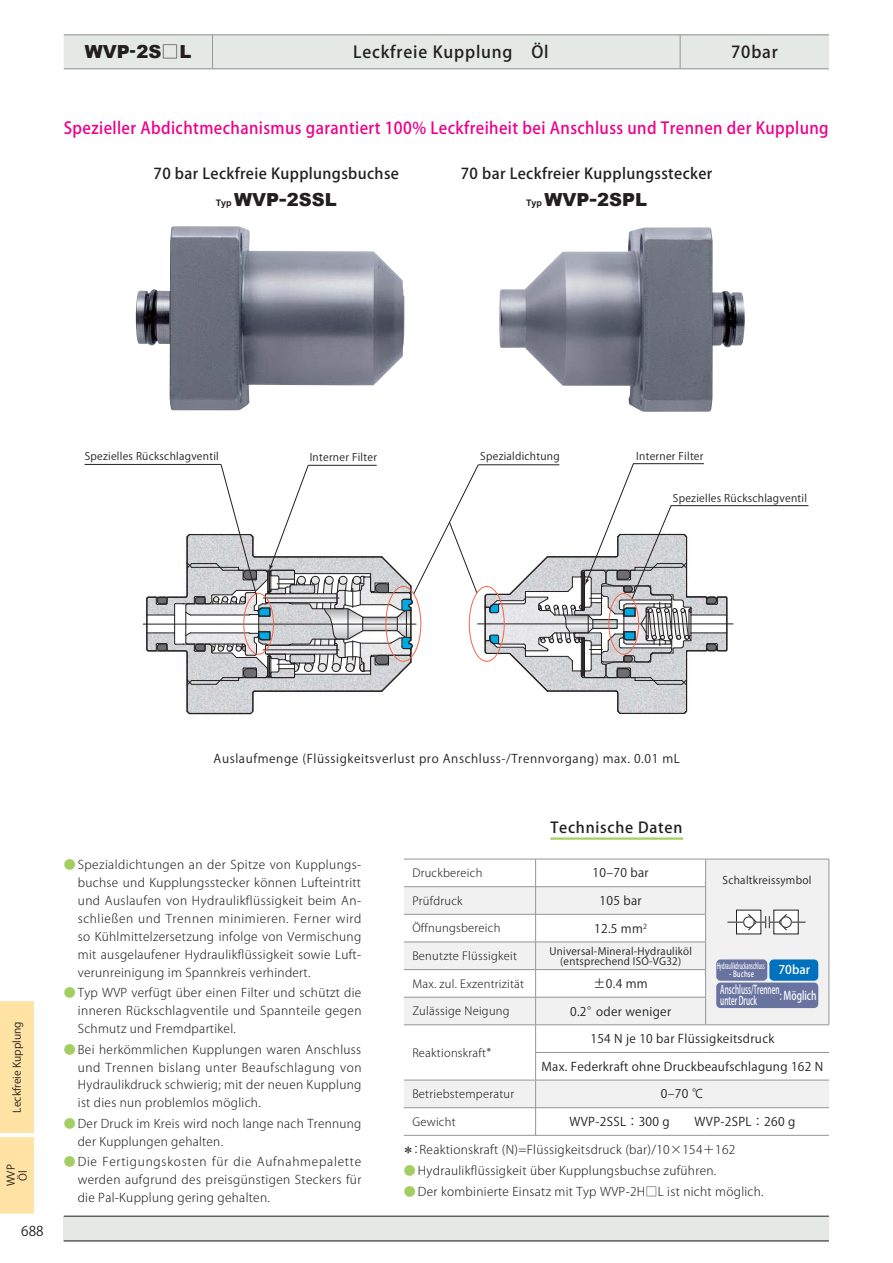
<style>
.page{position:relative;width:893px;height:1263px;background:#fff}
.page>*{position:absolute;margin:0;border:0;box-sizing:border-box;transform-origin:0 0}
.t1{font:900 18px "Arial";color:#231f20}
.t2{font:16.5px "Koz Go Pro Medium 90 msp RKSJ H";letter-spacing:.025em;color:#ec008c;scale:.95 1}
.t3{font:16.5px "Koz Go Pro Medium 90 msp RKSJ H";letter-spacing:.05em;color:#231f20}
.t4{font:15px "Koz Go Pro Medium 90 msp RKSJ H";letter-spacing:.025em;color:#231f20}
.t5{font:15px "Koz Go Pro Medium 90 msp RKSJ H";letter-spacing:.05em;color:#231f20}
.t6{font:13.5px "Koz Go Pro Regular 90 msp RKSJ H";color:#231f20}
.t7{font:12px/18px "Koz Go Pro Light 90 msp RKSJ H";letter-spacing:.025em;color:#231f20;text-align:justify}
.t8{font:12px "Koz Go Pro Regular 90 msp RKSJ H";letter-spacing:.025em;color:#231f20}
.t9{font:12px "Koz Go Pro Regular 90 msp RKSJ H";letter-spacing:.05em;color:#231f20}
.t10{font:12px/11.2px "Koz Go Pro Medium 90 msp RKSJ H";color:#fff;scale:.57 1}
.t11{font:12px "Koz Go Pro Medium 90 msp RKSJ H";color:#fff;scale:.65 1}
.t12{font:12px "Koz Go Pro Medium 90 msp RKSJ H";color:#fff}
.t13{font:11.25px "Koz Go Pro Light 90 msp RKSJ H";letter-spacing:.025em;color:#231f20}
.t14{font:10.5px/12px "Koz Go Pro Regular 90 msp RKSJ H";letter-spacing:.025em;color:#231f20;text-align:center}
.t15{font:10.5px "Koz Go Pro Regular 90 msp RKSJ H";color:#231f20}
.t16{font:10.2px/10.2px "Koz Go Pro Regular 90 msp RKSJ H";letter-spacing:.025em;color:#231f20;text-align:center}
.t17{font:8.4px "Koz Go Pro Medium 90 msp RKSJ H";letter-spacing:.025em;color:#fff;scale:.48 1}
.t18{font:8.4px "Koz Go Pro Medium 90 msp RKSJ H";letter-spacing:.025em;color:#fff;scale:.75 1}
.s1{font-size:17.25px}
.s2{font-family:"Koz Go Pro Extra Light 90 msp RKSJ H";font-weight:400;font-size:17.25px}
.s3{font-weight:700;font-size:9px}
.s4{font-family:"Koz Go Pro Regular 90 msp RKSJ H";color:#a3cf62}
</style>
<div class="page">
<div style="left:64px;top:1216px;width:765px;height:25px;background:#e4e9e6"></div>
<hr style="left:64px;top:1216px;width:765px;height:1px;background:#231f20">
<hr style="left:64px;top:1241px;width:765px;height:1px;background:#231f20">
<div style="left:64px;top:35px;width:765px;height:33px;background:#e4e9e6"></div>
<hr style="left:212px;top:35px;width:1px;height:33px;background:#939598">
<hr style="left:680px;top:35px;width:1px;height:33px;background:#939598">
<hr style="left:64px;top:34px;width:765px;height:1px;background:#939598">
<hr style="left:64px;top:68px;width:765px;height:1px;background:#939598">
<div style="left:0;top:1001px;width:34px;height:213px;background:#ffe3a5"></div>
<hr style="left:143px;top:624px;width:273px;height:1px;background:#231f20">
<img style="left:136px;top:226px;width:268px;height:184px">
<img style="left:499px;top:227px;width:246px;height:185px">
<svg style="left:146px;top:463px;width:663px;height:252px"></svg>
<hr style="left:478px;top:465px;width:81px;height:1px;background:#231f20">
<hr style="left:85px;top:464px;width:136px;height:1px;background:#231f20">
<hr style="left:308px;top:465px;width:69px;height:1px;background:#231f20">
<hr style="left:550px;top:837px;width:133px;height:3px;background:#a3cf62">
<svg style="left:404px;top:860px;width:424px;height:247px"></svg>
<svg style="left:536px;top:887px;width:293px;height:220px;fill:#f1f1f2"></svg>
<hr style="left:404px;top:942px;width:132px;height:1px;background:#939598">
<hr style="left:404px;top:969px;width:132px;height:1px;background:#939598">
<hr style="left:404px;top:997px;width:132px;height:1px;background:#939598">
<hr style="left:404px;top:1025px;width:132px;height:1px;background:#939598">
<hr style="left:404px;top:859px;width:302px;height:1px;background:#939598">
<hr style="left:404px;top:886px;width:302px;height:1px;background:#939598">
<hr style="left:404px;top:914px;width:302px;height:1px;background:#939598">
<hr style="left:536px;top:942px;width:170px;height:1px;background:#939598">
<hr style="left:536px;top:969px;width:170px;height:1px;background:#939598">
<hr style="left:536px;top:997px;width:170px;height:1px;background:#939598">
<hr style="left:536px;top:1025px;width:170px;height:1px;background:#939598">
<hr style="left:706px;top:1025px;width:123px;height:1px;background:#939598">
<hr style="left:535px;top:1052px;width:171px;height:1px;background:#939598">
<hr style="left:706px;top:1052px;width:123px;height:1px;background:#939598">
<hr style="left:404px;top:1080px;width:302px;height:1px;background:#939598">
<hr style="left:706px;top:1080px;width:123px;height:1px;background:#939598">
<hr style="left:404px;top:1107px;width:302px;height:1px;background:#939598">
<hr style="left:706px;top:1107px;width:123px;height:1px;background:#939598">
<svg style="left:535px;top:859px;width:1px;height:276px"></svg>
<hr style="left:706px;top:859px;width:123px;height:1px;background:#939598">
<svg style="left:828px;top:859px;width:1px;height:166px"></svg>
<svg style="left:705px;top:859px;width:1px;height:166px"></svg>
<hr style="left:404px;top:1135px;width:302px;height:1px;background:#939598">
<hr style="left:706px;top:1135px;width:123px;height:1px;background:#939598">
<div style="left:774px;top:910px;width:24px;height:24px;background:#fff"></div>
<div style="left:736px;top:910px;width:25px;height:24px;background:#fff"></div>
<svg style="left:727px;top:913px;width:78px;height:18px"></svg>
<div style="left:769px;top:959px;width:49px;height:22px;background:#0071bc;border-radius:4px"></div>
<div style="left:716px;top:959px;width:51px;height:22px;background:#6973a0;border-radius:4px"></div>
<div style="left:716px;top:983px;width:102px;height:25px;background:#6973a0;border-radius:4px"></div>
<svg style="left:487px;top:1048px;width:4px;height:4px"></svg>
<h1 class="t1" style="left:85px;top:38px;width:108px">WVP<span class="s1">-</span>2S<span class="s2">□</span>L</h1>
<h2 class="t3" style="left:353px;top:46px;width:197px">Leckfreie Kupplung Öl</h2>
<h2 class="t3" style="left:731px;top:46px;width:66px">70bar　</h2>
<h2 class="t2" style="left:64px;top:121px;width:807px">Spezieller Abdichtmechanismus garantiert 100% Leckfreiheit bei Anschluss und Trennen der Kupplung</h2>
<p class="t4" style="left:154px;top:168px;width:247px">70 bar Leckfreie Kupplungsbuchse</p>
<h1 class="t1" style="left:216px;top:186px;width:122px"><span class="s3">Typ</span> WVP-2SSL</h1>
<p class="t4" style="left:461px;top:168px;width:253px">70 bar Leckfreier Kupplungsstecker</p>
<h1 class="t1" style="left:526px;top:186px;width:122px"><span class="s3">Typ</span> WVP-2SPL</h1>
<p class="t14" style="left:85px;top:452px;width:136px">Spezielles Rückschlagventil</p>
<p class="t14" style="left:310px;top:452px;width:69px">Interner Filter</p>
<p class="t14" style="left:480px;top:452px;width:81px">Spezialdichtung</p>
<p class="t14" style="left:636px;top:451px;width:69px">Interner Filter</p>
<p class="t14" style="left:673px;top:493px;width:136px">Spezielles Rückschlagventil</p>
<p class="t9" style="left:214px;top:754px;width:468px">Auslaufmenge (Flüssigkeitsverlust pro Anschluss-/Trennvorgang) max. 0.01 mL</p>
<p class="t15" style="left:13px;top:1113px;width:93px;rotate:-90deg">Leckfreie Kupplung</p>
<p class="t14" style="left:6px;top:1186px;width:23px;rotate:-90deg">WVP<br>Öl</p>
<p class="t6" style="left:21px;top:1226px;width:24px">688</p>
<p class="t7" style="left:78px;top:857px;width:285px;text-indent:-14px"><span class="s4">●</span> Spezialdichtungen an der Spitze von Kupplungs&shy;buchse und Kupplungsstecker können Lufteintritt und Auslaufen von Hydraulikflüssigkeit beim An&shy;schließen und Trennen minimieren. Ferner wird so Kühlmittelzersetzung infolge von Vermischung mit ausgelaufener Hydraulikflüssigkeit sowie Luft&shy;verunreinigung im Spannkreis verhindert.</p>
<p class="t7" style="left:78px;top:986px;width:285px;text-indent:-14px"><span class="s4">●</span> Typ WVP verfügt über einen Filter und schützt die inneren Rückschlagventile und Spannteile gegen Schmutz und Fremdpartikel.</p>
<p class="t7" style="left:78px;top:1042px;width:285px;text-indent:-14px"><span class="s4">●</span> Bei herkömmlichen Kupplungen waren Anschluss und Trennen bislang unter Beaufschlagung von Hydraulikdruck schwierig; mit der neuen Kupplung ist dies nun problemlos möglich.</p>
<p class="t7" style="left:78px;top:1116px;width:285px;text-indent:-14px"><span class="s4">●</span> Der Druck im Kreis wird noch lange nach Trennung der Kupplungen gehalten.</p>
<p class="t7" style="left:78px;top:1154px;width:285px;text-indent:-14px"><span class="s4">●</span> Die Fertigungskosten für die Aufnahmepalette werden aufgrund des preisgünstigen Steckers für die Pal-Kupplung gering gehalten.</p>
<p class="t5" style="left:550px;top:821px;width:134px">Technische Daten</p>
<p class="t13" style="left:412px;top:869px;width:72px">Druckbereich</p>
<p class="t8" style="left:592px;top:868px;width:58px">10‒70 bar</p>
<p class="t14" style="left:723px;top:875px;width:90px">Schaltkreissymbol</p>
<p class="t13" style="left:412px;top:896px;width:52px">Prüfdruck</p>
<p class="t8" style="left:599px;top:896px;width:44px">105 bar</p>
<p class="t13" style="left:412px;top:924px;width:90px">Öffnungsbereich</p>
<p class="t8" style="left:594px;top:924px;width:54px">12.5 mm<sup>2</sup></p>
<p class="t13" style="left:412px;top:952px;width:106px">Benutzte Flüssigkeit</p>
<p class="t16" style="left:549px;top:947px;width:144px">Universal-Mineral-Hydrauliköl (entsprechend ISO-VG32)</p>
<p class="t13" style="left:412px;top:979px;width:113px">Max. zul. Exzentrizität</p>
<p class="t8" style="left:593px;top:979px;width:56px">±0.4 mm</p>
<p class="t13" style="left:412px;top:1007px;width:99px">Zulässige Neigung</p>
<p class="t8" style="left:570px;top:1007px;width:103px">0.2°oder weniger</p>
<p class="t13" style="left:412px;top:1048px;width:75px">Reaktionskraft</p>
<p class="t17" style="left:717px;top:962px;width:101px">Hydraulikdruckanschluss</p>
<p class="t18" style="left:729px;top:971px;width:35px">- Buchse</p>
<p class="t12" style="left:778px;top:965px;width:33px">70bar</p>
<p class="t10" style="left:720px;top:985px;width:105px">Anschluss/Trennen unter Druck</p>
<p class="t11" style="left:780px;top:991px;width:58px">: Möglich</p>
<p class="t8" style="left:590px;top:1034px;width:185px">154 N je 10 bar Flüssigkeitsdruck</p>
<p class="t8" style="left:541px;top:1062px;width:283px">Max. Federkraft ohne Druckbeaufschlagung 162 N</p>
<p class="t13" style="left:412px;top:1090px;width:103px">Betriebstemperatur</p>
<p class="t8" style="left:661px;top:1089px;width:44px">0‒70 ℃</p>
<p class="t13" style="left:412px;top:1117px;width:45px">Gewicht</p>
<p class="t8" style="left:569px;top:1117px;width:227px">WVP-2SSL：300 g　　WVP-2SPL：260 g</p>
<p class="t7" style="left:410px;top:1142px;width:327px">：Reaktionskraft (N)=Flüssigkeitsdruck (bar)/10×154＋162</p>
<p class="t7" style="left:404px;top:1163px;width:314px"><span class="s4">●</span> Hydraulikflüssigkeit über Kupplungsbuchse zuführen.</p>
<p class="t7" style="left:404px;top:1184px;width:361px"><span class="s4">●</span> Der kombinierte Einsatz mit Typ WVP-2H□L ist nicht möglich.</p>
</div>
